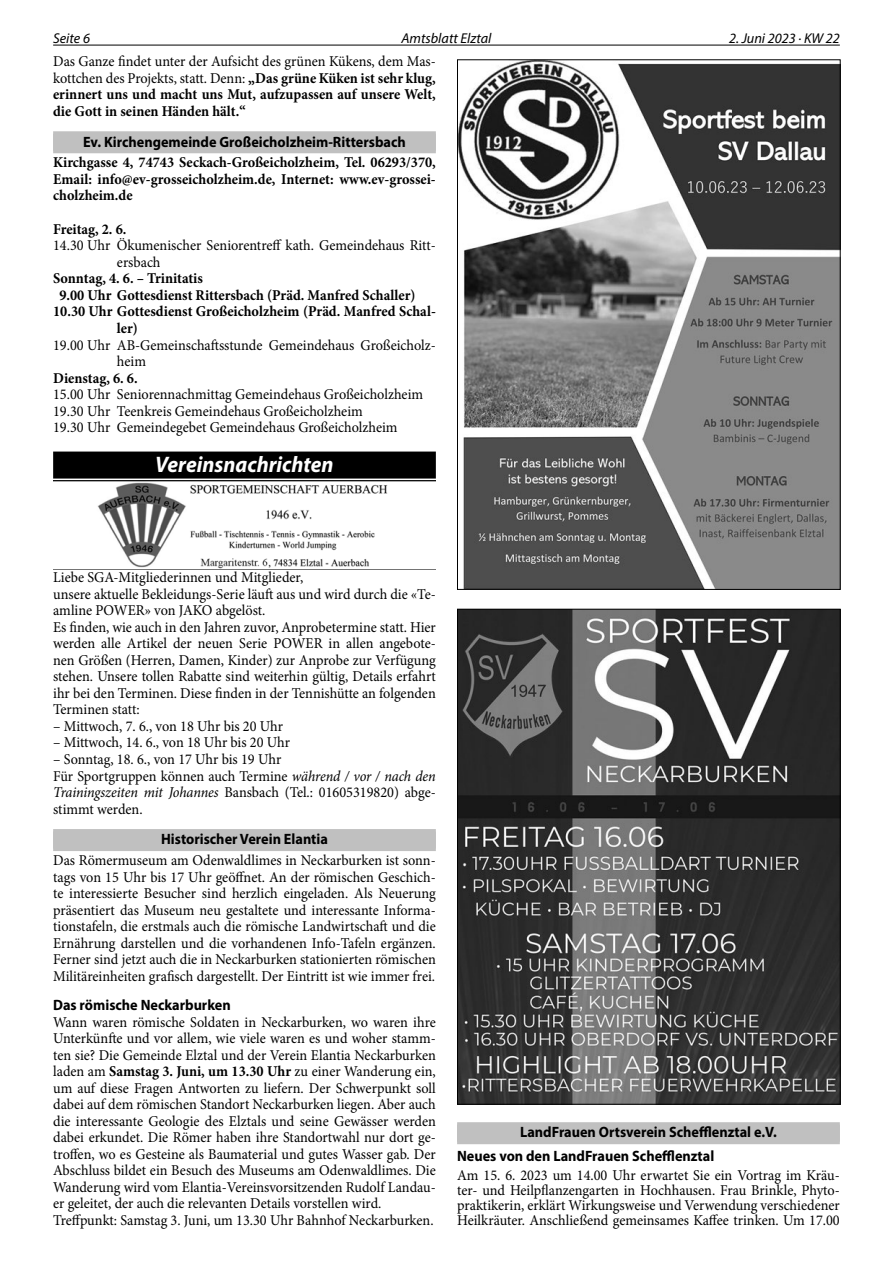
<style>
.page{position:relative;width:893px;height:1263px;background:#fff}
.page>*{position:absolute;margin:0;border:0;box-sizing:border-box;transform-origin:0 0}
.t1{font:italic 700 22.5px "Myriad Pro";color:#fff;scale:.95 1}
.t2{font:15px/16.5px "Minion Pro";color:#000;scale:.95 1}
.t3{font:700 15px/16.5px "Minion Pro";color:#000;text-align:justify;scale:.95 1}
.t4{font:700 15px/23.2px "Myriad Pro";color:#000;scale:.95 1}
.t5{font:italic 14.25px "Myriad Pro";color:#000}
.s1{font-weight:400}
.s2{font-style:italic}
.s3{font-weight:700}
</style>
<div class="page">
<hr style="left:53px;top:45px;width:787px;height:1px;background:#000">
<div style="left:53px;top:131px;width:383px;height:20px;background:#c0c0c0"></div>
<div style="left:53px;top:134px;width:383px;height:19px;background:#c0c0c0"></div>
<div style="left:53px;top:452px;width:383px;height:26px;background:#000"></div>
<div style="left:53px;top:829px;width:383px;height:19px;background:#c0c0c0"></div>
<div style="left:53px;top:831px;width:383px;height:20px;background:#c0c0c0"></div>
<img style="left:53px;top:481px;width:383px;height:89px">
<div style="left:457px;top:1122px;width:383px;height:20px;background:#c0c0c0"></div>
<div style="left:457px;top:1125px;width:383px;height:19px;background:#c0c0c0"></div>
<img style="left:459px;top:61px;width:380px;height:527px">
<img style="left:459px;top:611px;width:380px;height:491px">
<p class="t5" style="left:53px;top:29px;width:38px">Seite 6</p>
<p class="t5" style="left:401px;top:29px;width:92px">Amtsblatt Elztal</p>
<p class="t5" style="left:729px;top:29px;width:112px">2. Juni 2023 · KW 22</p>
<p class="t3" style="left:53px;top:53px;width:404px"><span class="s1">Das Ganze findet unter der Aufsicht des grünen Kükens, dem Mas&shy;kottchen des Projekts, statt. Denn:</span> „Das grüne Küken ist sehr klug, erinnert uns und macht uns Mut, aufzupassen auf unsere Welt, die Gott in seinen Händen hält.“</p>
<p class="t4" style="left:83px;top:129px;width:341px">Ev. Kirchengemeinde Großeicholzheim-Rittersbach</p>
<p class="t3" style="left:53px;top:154px;width:404px">Kirchgasse 4, 74743 Seckach-Großeicholzheim, Tel. 06293/370, Email: info@ev-grosseicholzheim.de, Internet: www.ev-grossei&shy;cholzheim.de</p>
<p class="t3" style="left:53px;top:220px;width:79px">Freitag, 2. 6.</p>
<p class="t2" style="left:117px;top:237px;width:337px;text-indent:-64px">14.30 Uhr Ökumenischer Seniorentreff kath. Gemeindehaus Ritt&shy;ersbach</p>
<p class="t3" style="left:53px;top:270px;width:159px">Sonntag, 4. 6. – Trinitatis</p>
<p class="t3" style="left:59px;top:287px;width:376px">9.00 Uhr Gottesdienst Rittersbach (Präd. Manfred Schaller)</p>
<p class="t3" style="left:53px;top:303px;width:404px">10.30 Uhr Gottesdienst Großeicholzheim (Präd. Manfred Schal-</p>
<p class="t3" style="left:117px;top:320px;width:24px">ler)</p>
<p class="t2" style="left:117px;top:337px;width:337px;text-indent:-64px">19.00 Uhr AB-Gemeinschaftsstunde Gemeindehaus Großeicholz&shy;heim</p>
<p class="t3" style="left:53px;top:369px;width:90px">Dienstag, 6. 6.</p>
<p class="t2" style="left:53px;top:386px;width:391px">15.00 Uhr Seniorennachmittag Gemeindehaus Großeicholzheim<br>19.30 Uhr Teenkreis Gemeindehaus Großeicholzheim<br>19.30 Uhr Gemeindegebet Gemeindehaus Großeicholzheim</p>
<h1 class="t1" style="left:155px;top:450px;width:189px">Vereinsnachrichten</h1>
<p class="t2" style="left:53px;top:569px;width:404px">Liebe SGA-Mitgliederinnen und Mitglieder,<br>unsere aktuelle Bekleidungs-Serie läuft aus und wird durch die «Te&shy;amline POWER» von JAKO abgelöst.<br>Es finden, wie auch in den Jahren zuvor, Anprobetermine statt. Hier werden alle Artikel der neuen Serie POWER in allen angebote&shy;nen Größen (Herren, Damen, Kinder) zur Anprobe zur Verfügung stehen. Unsere tollen Rabatte sind weiterhin gültig, Details erfahrt ihr bei den Terminen. Diese finden in der Tennishütte an folgenden Terminen statt:</p>
<p class="t2" style="left:53px;top:718px;width:244px">– Mittwoch, 7. 6., von 18 Uhr bis 20 Uhr</p>
<p class="t2" style="left:53px;top:734px;width:251px">– Mittwoch, 14. 6., von 18 Uhr bis 20 Uhr</p>
<p class="t2" style="left:53px;top:751px;width:404px">– Sonntag, 18. 6., von 17 Uhr bis 19 Uhr<br>Für Sportgruppen können auch Termine <span class="s2">während / vor / nach den Trainingszeiten mit Johannes</span> Bansbach (Tel.: 01605319820) abge&shy;stimmt werden.</p>
<p class="t4" style="left:161px;top:827px;width:177px">Historischer Verein Elantia</p>
<p class="t2" style="left:53px;top:852px;width:404px;text-align:justify">Das Römermuseum am Odenwaldlimes in Neckarburken ist sonn&shy;tags von 15 Uhr bis 17 Uhr geöffnet. An der römischen Geschich&shy;te interessierte Besucher sind herzlich eingeladen. Als Neuerung präsentiert das Museum neu gestaltete und interessante Informa&shy;tionstafeln, die erstmals auch die römische Landwirtschaft und die Ernährung darstellen und die vorhandenen Info-Tafeln ergänzen.<br>Ferner sind jetzt auch die in Neckarburken stationierten römischen Militäreinheiten grafisch dargestellt. Der Eintritt ist wie immer frei.</p>
<p class="t4" style="left:53px;top:993px;width:188px">Das römische Neckarburken</p>
<p class="t2" style="left:53px;top:1014px;width:404px">Wann waren römische Soldaten in Neckarburken, wo waren ihre Unterkünfte und vor allem, wie viele waren es und woher stamm&shy;ten sie? Die Gemeinde Elztal und der Verein Elantia Neckarburken laden am <span class="s3">Samstag 3. Juni, um 13.30 Uhr</span> zu einer Wanderung ein, um auf diese Fragen Antworten zu liefern. Der Schwerpunkt soll dabei auf dem römischen Standort Neckarburken liegen. Aber auch die interessante Geologie des Elztals und seine Gewässer werden dabei erkundet. Die Römer haben ihre Standortwahl nur dort ge&shy;troffen, wo es Gesteine als Baumaterial und gutes Wasser gab. Der Abschluss bildet ein Besuch des Museums am Odenwaldlimes. Die Wanderung wird vom Elantia-Vereinsvorsitzenden Rudolf Landau&shy;er geleitet, der auch die relevanten Details vorstellen wird.<br>Treffpunkt: Samstag 3. Juni, um 13.30 Uhr Bahnhof Neckarburken.</p>
<p class="t4" style="left:457px;top:1120px;width:338px;text-indent:63px">LandFrauen Ortsverein Schefflenztal e.V.<br>Neues von den LandFrauen Schefflenztal</p>
<p class="t2" style="left:457px;top:1167px;width:404px;line-height:15px;text-align:justify">Am 15. 6. 2023 um 14.00 Uhr erwartet Sie ein Vortrag im Kräu&shy;ter- und Heilpflanzengarten in Hochhausen. Frau Brinkle, Phyto&shy;praktikerin, erklärt Wirkungsweise und Verwendung verschiedener Heilkräuter. Anschließend gemeinsames Kaffee trinken. Um 17.00</p>
</div>
